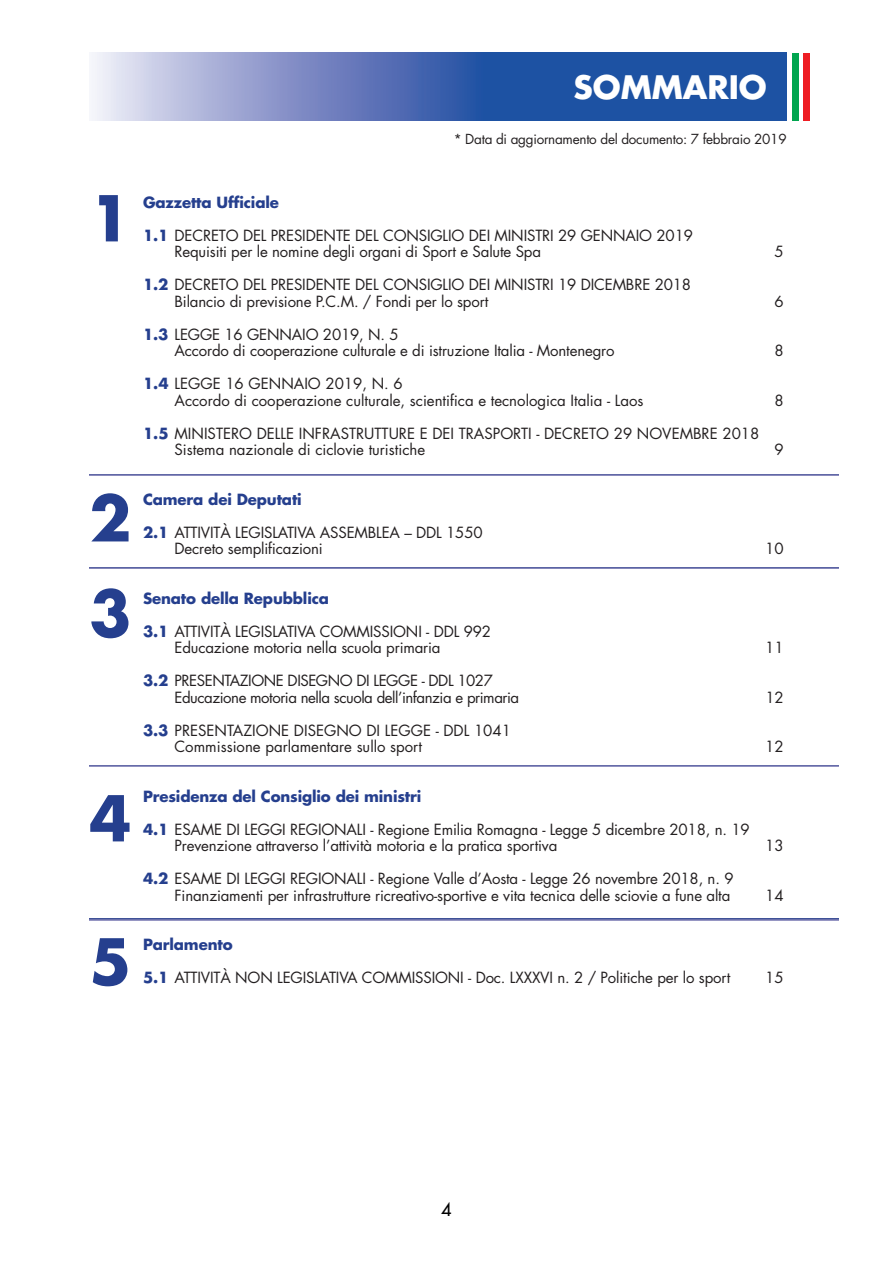
<style>
.page{position:relative;width:893px;height:1263px;background:#fff}
.page>*{position:absolute;margin:0;border:0;box-sizing:border-box;transform-origin:0 0}
.t1{font:700 61.5px "Futura LT";color:#253f8e}
.t2{font:700 31.5px "Futura LT";color:#fff}
.t3{font:18px "Futura LT";color:#000}
.t4{font:15px/16.5px "Futura LT";letter-spacing:-.01em;color:#231f20}
.t5{font:700 15px "Futura LT";letter-spacing:-.01em;color:#253f8e}
.t6{font:15px/16.5px "Futura LT";letter-spacing:-.03em;color:#231f20}
.t7{font:13.5px "Futura CE";letter-spacing:-.02em;color:#231f20}
.s1{font-weight:700;color:#253f8e}
</style>
<div class="page">
<svg style="left:92px;top:53px;width:695px;height:68px"></svg>
<div style="left:792px;top:53px;width:7px;height:68px;background:#00a54f"></div>
<div style="left:804px;top:53px;width:6px;height:68px;background:#ee1d23"></div>
<svg style="left:89px;top:474px;width:750px;height:2px"></svg>
<svg style="left:89px;top:567px;width:750px;height:2px"></svg>
<hr style="left:89px;top:765px;width:750px;height:1px;background:#666ca9">
<hr style="left:89px;top:919px;width:750px;height:1px;background:#6c71ac">
<h2 class="t2" style="left:573px;top:66px;width:195px">SOMMARIO</h2>
<p class="t7" style="left:454px;top:131px;width:334px">* Data di aggiornamento del documento: 7 febbraio 2019</p>
<h1 class="t1" style="left:89px;top:177px;width:44px">1</h1>
<p class="t5" style="left:143px;top:192px;width:137px">Gazzetta Ufficiale</p>
<p class="t4" style="left:175px;top:227px;width:520px;text-indent:-32px"><span class="s1">1.1</span> DECRETO DEL PRESIDENTE DEL CONSIGLIO DEI MINISTRI 29 GENNAIO 2019<br>Requisiti per le nomine degli organi di Sport e Salute Spa</p>
<p class="t4" style="left:175px;top:276px;width:518px;text-indent:-32px"><span class="s1">1.2</span> DECRETO DEL PRESIDENTE DEL CONSIGLIO DEI MINISTRI 19 DICEMBRE 2018<br>Bilancio di previsione P.C.M. / Fondi per lo sport</p>
<p class="t4" style="left:175px;top:326px;width:442px;text-indent:-32px"><span class="s1">1.3</span> LEGGE 16 GENNAIO 2019, N. 5<br>Accordo di cooperazione culturale e di istruzione Italia - Montenegro</p>
<p class="t4" style="left:175px;top:375px;width:470px;text-indent:-32px"><span class="s1">1.4</span> LEGGE 16 GENNAIO 2019, N. 6<br>Accordo di cooperazione culturale, scientifica e tecnologica Italia - Laos</p>
<p class="t4" style="left:175px;top:425px;width:586px;text-indent:-32px"><span class="s1">1.5</span> MINISTERO DELLE INFRASTRUTTURE E DEI TRASPORTI - DECRETO 29 NOVEMBRE 2018<br>Sistema nazionale di ciclovie turistiche</p>
<p class="t4" style="left:774px;top:243px;width:11px">5</p>
<p class="t4" style="left:774px;top:293px;width:11px">6</p>
<p class="t4" style="left:774px;top:342px;width:11px">8</p>
<p class="t4" style="left:774px;top:392px;width:11px">8</p>
<p class="t4" style="left:774px;top:441px;width:11px">9</p>
<h1 class="t1" style="left:89px;top:477px;width:44px">2</h1>
<h1 class="t1" style="left:89px;top:572px;width:44px">3</h1>
<h1 class="t1" style="left:89px;top:777px;width:44px">4</h1>
<h1 class="t1" style="left:89px;top:920px;width:44px">5</h1>
<p class="t5" style="left:143px;top:489px;width:160px">Camera dei Deputati</p>
<p class="t4" style="left:175px;top:524px;width:310px;text-indent:-32px"><span class="s1">2.1</span> ATTIVITÀ LEGISLATIVA ASSEMBLEA – DDL 1550<br>Decreto semplificazioni</p>
<p class="t5" style="left:143px;top:588px;width:187px">Senato della Repubblica</p>
<p class="t4" style="left:175px;top:623px;width:318px;text-indent:-32px"><span class="s1">3.1</span> ATTIVITÀ LEGISLATIVA COMMISSIONI - DDL 992<br>Educazione motoria nella scuola primaria</p>
<p class="t6" style="left:175px;top:672px;width:346px;text-indent:-32px"><span class="s1">3.2</span> PRESENTAZIONE DISEGNO DI LEGGE - DDL 1027<br>Educazione motoria nella scuola dell’infanzia e primaria</p>
<p class="t4" style="left:175px;top:722px;width:338px;text-indent:-32px"><span class="s1">3.3</span> PRESENTAZIONE DISEGNO DI LEGGE - DDL 1041<br>Commissione parlamentare sullo sport</p>
<p class="t5" style="left:143px;top:786px;width:280px">Presidenza del Consiglio dei ministri</p>
<p class="t4" style="left:175px;top:821px;width:577px;text-indent:-32px"><span class="s1">4.1</span> ESAME DI LEGGI REGIONALI - Regione Emilia Romagna - Legge 5 dicembre 2018, n. 19<br>Prevenzione attraverso l’attività motoria e la pratica sportiva</p>
<p class="t4" style="left:143px;top:870px;width:592px;text-align:right"><span class="s1">4.2</span> ESAME DI LEGGI REGIONALI - Regione Valle d’Aosta - Legge 26 novembre 2018, n. 9<br>Finanziamenti per infrastrutture ricreativo-sportive e vita tecnica delle sciovie a fune alta</p>
<p class="t4" style="left:765px;top:540px;width:20px">10</p>
<p class="t4" style="left:765px;top:639px;width:20px">11</p>
<p class="t4" style="left:765px;top:689px;width:20px">12</p>
<p class="t4" style="left:765px;top:738px;width:20px">12</p>
<p class="t4" style="left:765px;top:837px;width:20px">13</p>
<p class="t4" style="left:765px;top:887px;width:20px">14</p>
<p class="t5" style="left:143px;top:934px;width:91px">Parlamento</p>
<p class="t4" style="left:143px;top:969px;width:589px"><span class="s1">5.1</span> ATTIVITÀ NON LEGISLATIVA COMMISSIONI - Doc. LXXXVI n. 2 / Politiche per lo sport</p>
<p class="t4" style="left:765px;top:969px;width:20px">15</p>
<p class="t3" style="left:441px;top:1198px;width:12px">4</p>
</div>
